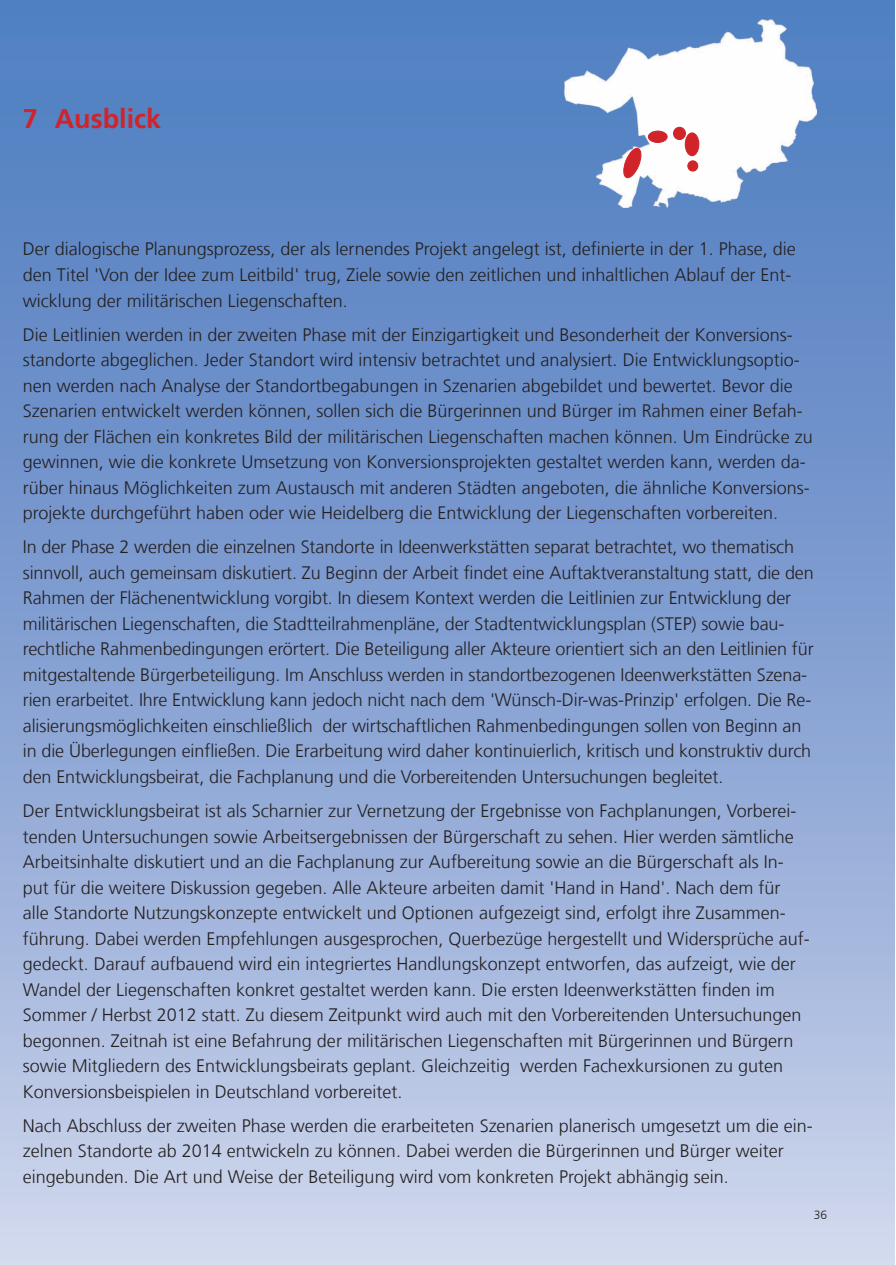
<style>
.page{position:relative;width:896px;height:1265px;background:#fff}
.page>*{position:absolute;margin:0;border:0;box-sizing:border-box;transform-origin:0 0}
.t1{font:700 27px "Frutiger LT Com";color:#d1232a}
.t2{font:300 18px/25.5px "Frutiger LT Com";color:#231f20}
.t3{font:300 12px "Frutiger LT Com";color:#231f20}
</style>
<div class="page">
<div style="left:0;top:0;width:894px;height:1264px;background:linear-gradient(to bottom,#4576bd,#c9d1ea)"></div>
<img style="left:565px;top:20px;width:252px;height:187px">
<div style="left:685px;top:133px;width:14px;height:23px;background:#d1232a;border-radius:50%"></div>
<div style="left:685px;top:132px;width:14px;height:24px;border:1px solid #d1232a;border-radius:50%"></div>
<div style="left:648px;top:131px;width:19px;height:11px;background:#d1232a;border-radius:50%"></div>
<div style="left:648px;top:131px;width:19px;height:12px;border:1px solid #d1232a;border-radius:50%"></div>
<div style="left:688px;top:161px;width:10px;height:10px;background:#d1232a;border-radius:50%"></div>
<div style="left:687px;top:160px;width:11px;height:11px;border:1px solid #d1232a;border-radius:50%"></div>
<div style="left:673px;top:127px;width:12px;height:12px;background:#d1232a;border-radius:50%"></div>
<div style="left:673px;top:127px;width:13px;height:13px;border:1px solid #d1232a;border-radius:50%"></div>
<svg style="left:622px;top:146px;width:21px;height:33px"></svg>
<h1 class="t1" style="left:23px;top:103px;width:140px">7 Ausblick</h1>
<p class="t2" style="left:23px;top:236px;width:774px">Der dialogische Planungsprozess, der als lernendes Projekt angelegt ist, definierte in der 1. Phase, die den Titel 'Von der Idee zum Leitbild' trug, Ziele sowie den zeitlichen und inhaltlichen Ablauf der Ent&shy;wicklung der militärischen Liegenschaften.</p>
<p class="t2" style="left:23px;top:321px;width:791px">Die Leitlinien werden in der zweiten Phase mit der Einzigartigkeit und Besonderheit der Konversions&shy;standorte abgeglichen. Jeder Standort wird intensiv betrachtet und analysiert. Die Entwicklungsoptio&shy;nen werden nach Analyse der Standortbegabungen in Szenarien abgebildet und bewertet. Bevor die Szenarien entwickelt werden können, sollen sich die Bürgerinnen und Bürger im Rahmen einer Befah&shy;rung der Flächen ein konkretes Bild der militärischen Liegenschaften machen können. Um Eindrücke zu gewinnen, wie die konkrete Umsetzung von Konversionsprojekten gestaltet werden kann, werden da&shy;rüber hinaus Möglichkeiten zum Austausch mit anderen Städten angeboten, die ähnliche Konversions&shy;projekte durchgeführt haben oder wie Heidelberg die Entwicklung der Liegenschaften vorbereiten.</p>
<p class="t2" style="left:23px;top:534px;width:792px">In der Phase 2 werden die einzelnen Standorte in Ideenwerkstätten separat betrachtet, wo thematisch sinnvoll, auch gemeinsam diskutiert. Zu Beginn der Arbeit findet eine Auftaktveranstaltung statt, die den Rahmen der Flächenentwicklung vorgibt. In diesem Kontext werden die Leitlinien zur Entwicklung der militärischen Liegenschaften, die Stadtteilrahmenpläne, der Stadtentwicklungsplan (STEP) sowie bau&shy;rechtliche Rahmenbedingungen erörtert. Die Beteiligung aller Akteure orientiert sich an den Leitlinien für mitgestaltende Bürgerbeteiligung. Im Anschluss werden in standortbezogenen Ideenwerkstätten Szena&shy;rien erarbeitet. Ihre Entwicklung kann jedoch nicht nach dem 'Wünsch-Dir-was-Prinzip' erfolgen. Die Re&shy;alisierungsmöglichkeiten einschließlich der wirtschaftlichen Rahmenbedingungen sollen von Beginn an in die Überlegungen einfließen. Die Erarbeitung wird daher kontinuierlich, kritisch und konstruktiv durch den Entwicklungsbeirat, die Fachplanung und die Vorbereitenden Untersuchungen begleitet.</p>
<p class="t2" style="left:23px;top:798px;width:788px">Der Entwicklungsbeirat ist als Scharnier zur Vernetzung der Ergebnisse von Fachplanungen, Vorberei&shy;tenden Untersuchungen sowie Arbeitsergebnissen der Bürgerschaft zu sehen. Hier werden sämtliche Arbeitsinhalte diskutiert und an die Fachplanung zur Aufbereitung sowie an die Bürgerschaft als In&shy;put für die weitere Diskussion gegeben. Alle Akteure arbeiten damit 'Hand in Hand'. Nach dem für alle Standorte Nutzungskonzepte entwickelt und Optionen aufgezeigt sind, erfolgt ihre Zusammen&shy;führung. Dabei werden Empfehlungen ausgesprochen, Querbezüge hergestellt und Widersprüche auf&shy;gedeckt. Darauf aufbauend wird ein integriertes Handlungskonzept entworfen, das aufzeigt, wie der Wandel der Liegenschaften konkret gestaltet werden kann. Die ersten Ideenwerkstätten finden im Sommer / Herbst 2012 statt. Zu diesem Zeitpunkt wird auch mit den Vorbereitenden Untersuchungen begonnen. Zeitnah ist eine Befahrung der militärischen Liegenschaften mit Bürgerinnen und Bürgern sowie Mitgliedern des Entwicklungsbeirats geplant. Gleichzeitig werden Fachexkursionen zu guten Konversionsbeispielen in Deutschland vorbereitet.</p>
<p class="t2" style="left:23px;top:1112px;width:791px">Nach Abschluss der zweiten Phase werden die erarbeiteten Szenarien planerisch umgesetzt um die ein&shy;zelnen Standorte ab 2014 entwickeln zu können. Dabei werden die Bürgerinnen und Bürger weiter eingebunden. Die Art und Weise der Beteiligung wird vom konkreten Projekt abhängig sein.</p>
<p class="t3" style="left:814px;top:1206px;width:15px">36</p>
</div>
